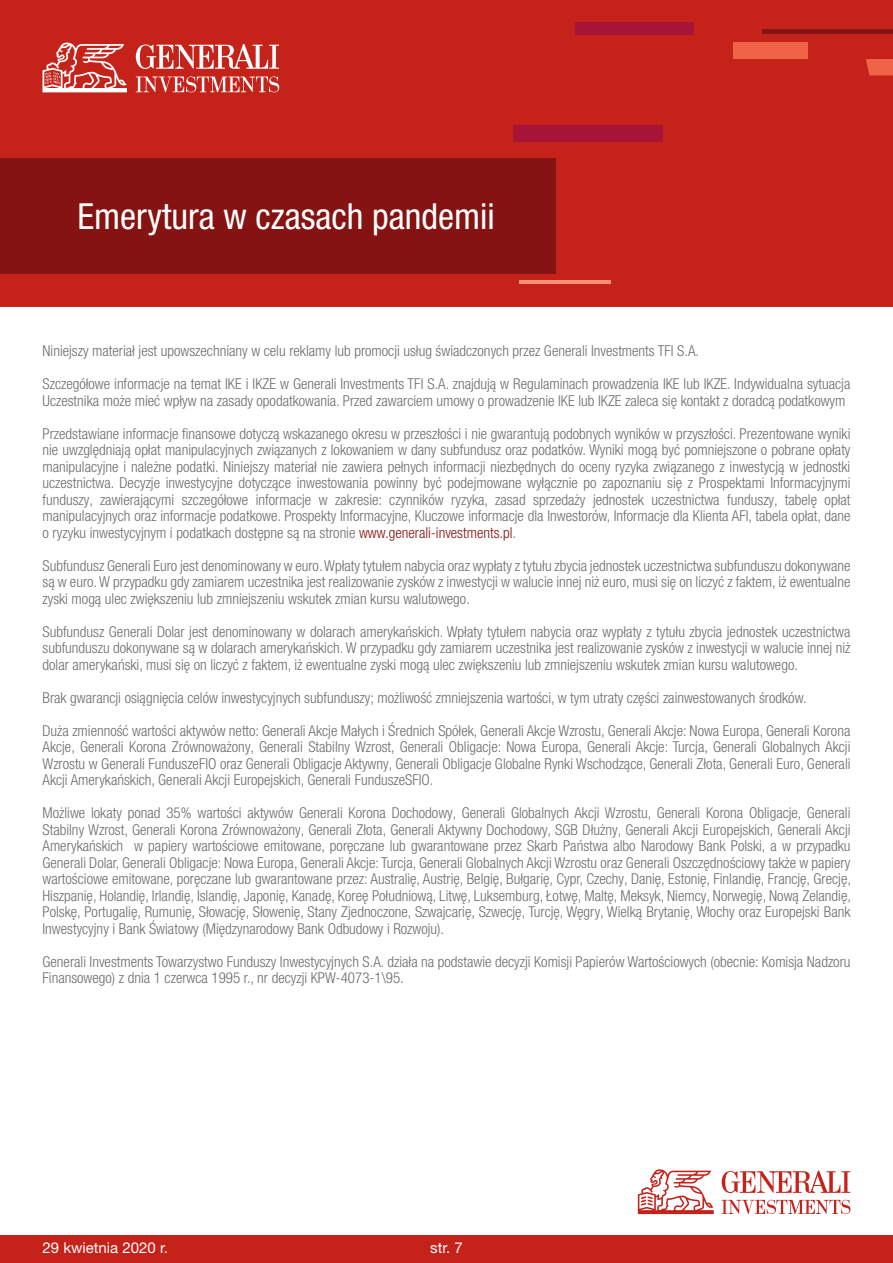
<style>
.page{position:relative;width:893px;height:1263px;background:#fff}
.page>*{position:absolute;margin:0;border:0;box-sizing:border-box;transform-origin:0 0}
.t1{font:condensed 36px "Helvetica Neue LT Pro";color:#fff}
.t2{font:300 condensed 15px/16.5px "Helvetica Neue LT Pro";color:#6c6d70;text-align:justify}
.t3{font:15px "Helvetica Neue LT Pro";color:#fff}
.s1{color:#851312}
</style>
<div class="page">
<div style="left:0;top:1235px;width:893px;height:28px;background:#c5221a"></div>
<svg style="left:638px;top:1169px;width:76px;height:45px"></svg>
<svg style="left:722px;top:1200px;width:128px;height:14px"></svg>
<svg style="left:722px;top:1171px;width:128px;height:22px"></svg>
<div style="left:0;top:0;width:893px;height:307px;background:#c5221a"></div>
<div style="left:575px;top:22px;width:118px;height:12px;background:#a81437"></div>
<div style="left:513px;top:125px;width:149px;height:17px;background:#a81437"></div>
<hr style="left:762px;top:30px;width:131px;height:4px;background:#851312">
<div style="left:733px;top:43px;width:75px;height:16px;background:#f16349"></div>
<svg style="left:866px;top:59px;width:27px;height:17px"></svg>
<hr style="left:519px;top:280px;width:91px;height:4px;background:#f59174">
<div style="left:0;top:158px;width:556px;height:116px;background:#851312"></div>
<svg style="left:136px;top:76px;width:143px;height:16px"></svg>
<svg style="left:136px;top:44px;width:143px;height:25px"></svg>
<svg style="left:43px;top:42px;width:84px;height:50px"></svg>
<p class="t1" style="left:78px;top:195px;width:419px">Emerytura w czasach pandemii</p>
<p class="t2" style="left:43px;top:342px;width:658px">Niniejszy materiał jest upowszechniany w celu reklamy lub promocji usług świadczonych przez Generali Investments TFI S.A.</p>
<p class="t2" style="left:43px;top:375px;width:809px">Szczegółowe informacje na temat IKE i IKZE w Generali Investments TFI S.A. znajdują w Regulaminach prowadzenia IKE lub IKZE. Indywidualna sytuacja<br>Uczestnika może mieć wpływ na zasady opodatkowania. Przed zawarciem umowy o prowadzenie IKE lub IKZE zaleca się kontakt z doradcą podatkowym</p>
<p class="t2" style="left:43px;top:425px;width:809px">Przedstawiane informacje finansowe dotyczą wskazanego okresu w przeszłości i nie gwarantują podobnych wyników w przyszłości. Prezentowane wyniki nie uwzględniają opłat manipulacyjnych związanych z lokowaniem w dany subfundusz oraz podatków. Wyniki mogą być pomniejszone o pobrane opłaty manipulacyjne i należne podatki. Niniejszy materiał nie zawiera pełnych informacji niezbędnych do oceny ryzyka związanego z inwestycją w jednostki uczestnictwa. Decyzje inwestycyjne dotyczące inwestowania powinny być podejmowane wyłącznie po zapoznaniu się z Prospektami Informacyjnymi funduszy, zawierającymi szczegółowe informacje w zakresie: czynników ryzyka, zasad sprzedaży jednostek uczestnictwa funduszy, tabelę opłat manipulacyjnych oraz informacje podatkowe. Prospekty Informacyjne, Kluczowe informacje dla Inwestorów, Informacje dla Klienta AFI, tabela opłat, dane o ryzyku inwestycyjnym i podatkach dostępne są na stronie <span class="s1">www.generali-investments.pl</span>.</p>
<p class="t2" style="left:43px;top:557px;width:809px">Subfundusz Generali Euro jest denominowany w euro. Wpłaty tytułem nabycia oraz wypłaty z tytułu zbycia jednostek uczestnictwa subfunduszu dokonywane są w euro. W przypadku gdy zamiarem uczestnika jest realizowanie zysków z inwestycji w walucie innej niż euro, musi się on liczyć z faktem, iż ewentualne zyski mogą ulec zwiększeniu lub zmniejszeniu wskutek zmian kursu walutowego.</p>
<p class="t2" style="left:43px;top:623px;width:809px">Subfundusz Generali Dolar jest denominowany w dolarach amerykańskich. Wpłaty tytułem nabycia oraz wypłaty z tytułu zbycia jednostek uczestnictwa subfunduszu dokonywane są w dolarach amerykańskich. W przypadku gdy zamiarem uczestnika jest realizowanie zysków z inwestycji w walucie innej niż dolar amerykański, musi się on liczyć z faktem, iż ewentualne zyski mogą ulec zwiększeniu lub zmniejszeniu wskutek zmian kursu walutowego.</p>
<p class="t2" style="left:43px;top:689px;width:766px">Brak gwarancji osiągnięcia celów inwestycyjnych subfunduszy; możliwość zmniejszenia wartości, w tym utraty części zainwestowanych środków.</p>
<p class="t2" style="left:43px;top:722px;width:809px">Duża zmienność wartości aktywów netto: Generali Akcje Małych i Średnich Spółek, Generali Akcje Wzrostu, Generali Akcje: Nowa Europa, Generali Korona Akcje, Generali Korona Zrównoważony, Generali Stabilny Wzrost, Generali Obligacje: Nowa Europa, Generali Akcje: Turcja, Generali Globalnych Akcji Wzrostu w Generali FunduszeFIO oraz Generali Obligacje Aktywny, Generali Obligacje Globalne Rynki Wschodzące, Generali Złota, Generali Euro, Generali Akcji Amerykańskich, Generali Akcji Europejskich, Generali FunduszeSFIO.</p>
<p class="t2" style="left:43px;top:804px;width:810px">Możliwe lokaty ponad 35% wartości aktywów Generali Korona Dochodowy, Generali Globalnych Akcji Wzrostu, Generali Korona Obligacje, Generali Stabilny Wzrost, Generali Korona Zrównoważony, Generali Złota, Generali Aktywny Dochodowy, SGB Dłużny, Generali Akcji Europejskich, Generali Akcji Amerykańskich w papiery wartościowe emitowane, poręczane lub gwarantowane przez Skarb Państwa albo Narodowy Bank Polski, a w przypadku Generali Dolar, Generali Obligacje: Nowa Europa, Generali Akcje: Turcja, Generali Globalnych Akcji Wzrostu oraz Generali Oszczędnościowy także w papiery wartościowe emitowane, poręczane lub gwarantowane przez: Australię, Austrię, Belgię, Bułgarię, Cypr, Czechy, Danię, Estonię, Finlandię, Francję, Grecję, Hiszpanię, Holandię, Irlandię, Islandię, Japonię, Kanadę, Koreę Południową, Litwę, Luksemburg, Łotwę, Maltę, Meksyk, Niemcy, Norwegię, Nową Zelandię, Polskę, Portugalię, Rumunię, Słowację, Słowenię, Stany Zjednoczone, Szwajcarię, Szwecję, Turcję, Węgry, Wielką Brytanię, Włochy oraz Europejski Bank Inwestycyjny i Bank Światowy (Międzynarodowy Bank Odbudowy i Rozwoju).</p>
<p class="t2" style="left:43px;top:953px;width:809px">Generali Investments Towarzystwo Funduszy Inwestycyjnych S.A. działa na podstawie decyzji Komisji Papierów Wartościowych (obecnie: Komisja Nadzoru<br>Finansowego) z dnia 1 czerwca 1995 r., nr decyzji KPW-4073-1\95.</p>
<p class="t3" style="left:43px;top:1238px;width:127px">29 kwietnia 2020 r.</p>
<p class="t3" style="left:430px;top:1238px;width:34px">str. 7</p>
</div>
